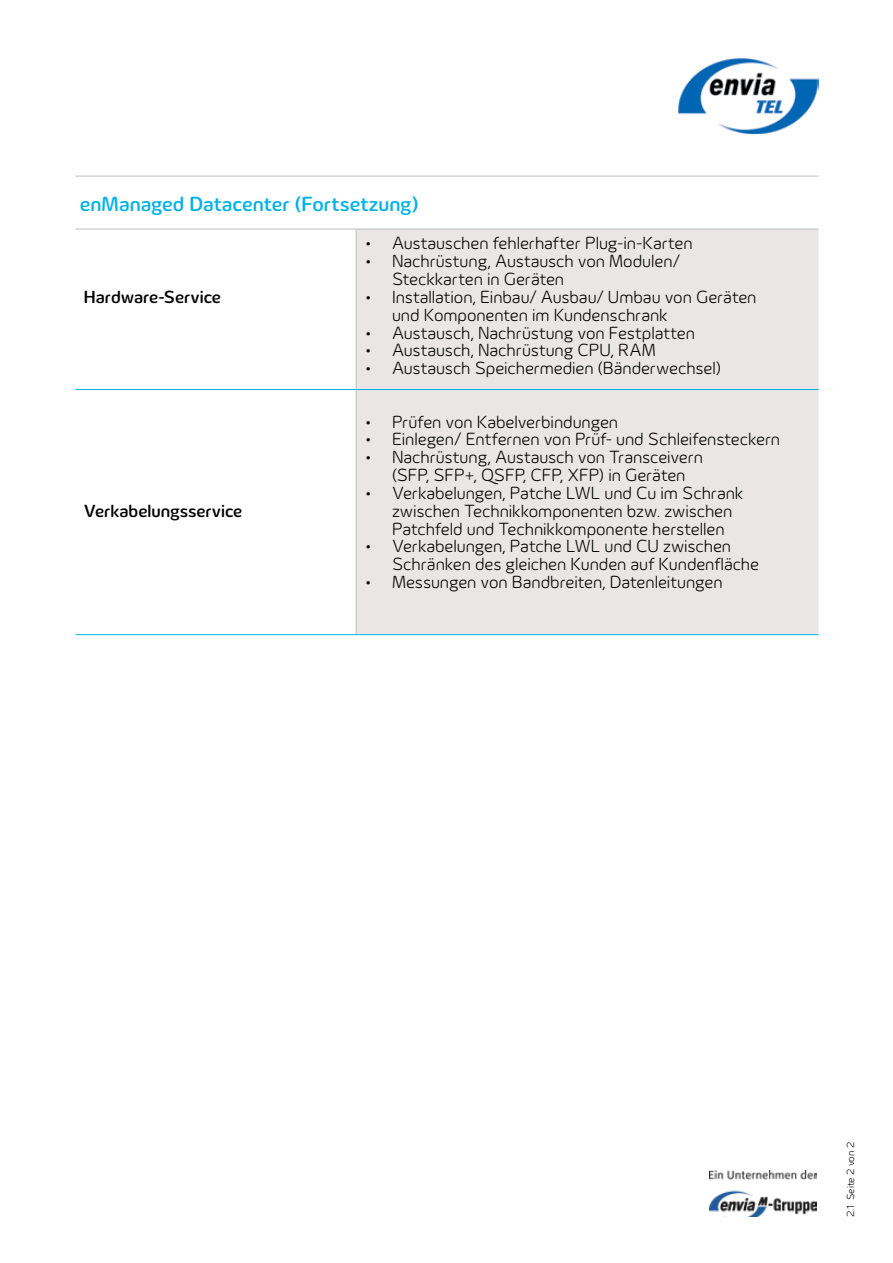
<style>
.page{position:relative;width:893px;height:1263px;background:#fff}
.page>*{position:absolute;margin:0;border:0;box-sizing:border-box;transform-origin:0 0}
.t1{font:500 21px "Innogy";letter-spacing:-.005em;color:#00b3e6}
.t2{font:300 18px/17.9px "Innogy";letter-spacing:-.005em;color:#000}
.t3{font:500 18px "Innogy";letter-spacing:-.005em;color:#000}
.t4{font:300 10.5px "Innogy";color:#000}
</style>
<div class="page">
<div style="left:357px;top:230px;width:461px;height:404px;background:#e9e6e5"></div>
<hr style="left:356px;top:229px;width:1px;height:160px;background:#bcbec0">
<hr style="left:356px;top:390px;width:1px;height:244px;background:#bcbec0">
<hr style="left:75px;top:389px;width:281px;height:1px;background:#00b3e6">
<hr style="left:356px;top:389px;width:462px;height:1px;background:#00b3e6">
<hr style="left:75px;top:634px;width:281px;height:1px;background:#00b3e6">
<hr style="left:356px;top:634px;width:462px;height:1px;background:#00b3e6">
<hr style="left:75px;top:176px;width:281px;height:1px;background:#bcbec0">
<hr style="left:356px;top:176px;width:462px;height:1px;background:#bcbec0">
<hr style="left:75px;top:229px;width:281px;height:1px;background:#bcbec0">
<hr style="left:356px;top:229px;width:462px;height:1px;background:#bcbec0">
<img style="left:678px;top:58px;width:140px;height:76px">
<img style="left:710px;top:1170px;width:106px;height:46px">
<p class="t1" style="left:80px;top:191px;width:340px">enManaged Datacenter (Fortsetzung)</p>
<p class="t3" style="left:84px;top:286px;width:139px">Hardware-Service</p>
<p class="t3" style="left:84px;top:500px;width:160px">Verkabelungsservice</p>
<p class="t2" style="left:365px;top:235px;width:329px">• Austauschen fehlerhafter Plug-in-Karten</p>
<p class="t2" style="left:392px;top:252px;width:290px;text-indent:-27px">• Nachrüstung, Austausch von Modulen/<br>Steckkarten in Geräten</p>
<p class="t2" style="left:392px;top:288px;width:366px;text-indent:-27px">• Installation, Einbau/ Ausbau/ Umbau von Geräten und Komponenten im Kundenschrank</p>
<p class="t2" style="left:365px;top:324px;width:331px">• Austausch, Nachrüstung von Festplatten</p>
<p class="t2" style="left:365px;top:341px;width:292px">• Austausch, Nachrüstung CPU, RAM</p>
<p class="t2" style="left:365px;top:359px;width:358px">• Austausch Speichermedien (Bänderwechsel)</p>
<p class="t2" style="left:365px;top:413px;width:255px">• Prüfen von Kabelverbindungen</p>
<p class="t2" style="left:365px;top:431px;width:417px">• Einlegen/ Entfernen von Prüf- und Schleifensteckern</p>
<p class="t2" style="left:365px;top:448px;width:339px;text-align:center">• Nachrüstung, Austausch von Transceivern (SFP, SFP+, QSFP, CFP, XFP) in Geräten</p>
<p class="t2" style="left:392px;top:484px;width:353px;text-indent:-27px">• Verkabelungen, Patche LWL und Cu im Schrank zwischen Technikkomponenten bzw. zwischen<br>Patchfeld und Technikkomponente herstellen</p>
<p class="t2" style="left:392px;top:537px;width:369px;text-indent:-27px">• Verkabelungen, Patche LWL und CU zwischen<br>Schränken des gleichen Kunden auf Kundenfläche</p>
<p class="t2" style="left:365px;top:573px;width:359px">• Messungen von Bandbreiten, Datenleitungen</p>
<p class="t4" style="left:845px;top:1217px;width:77px;rotate:-90deg">2.1 Seite 2 von 2</p>
</div>
